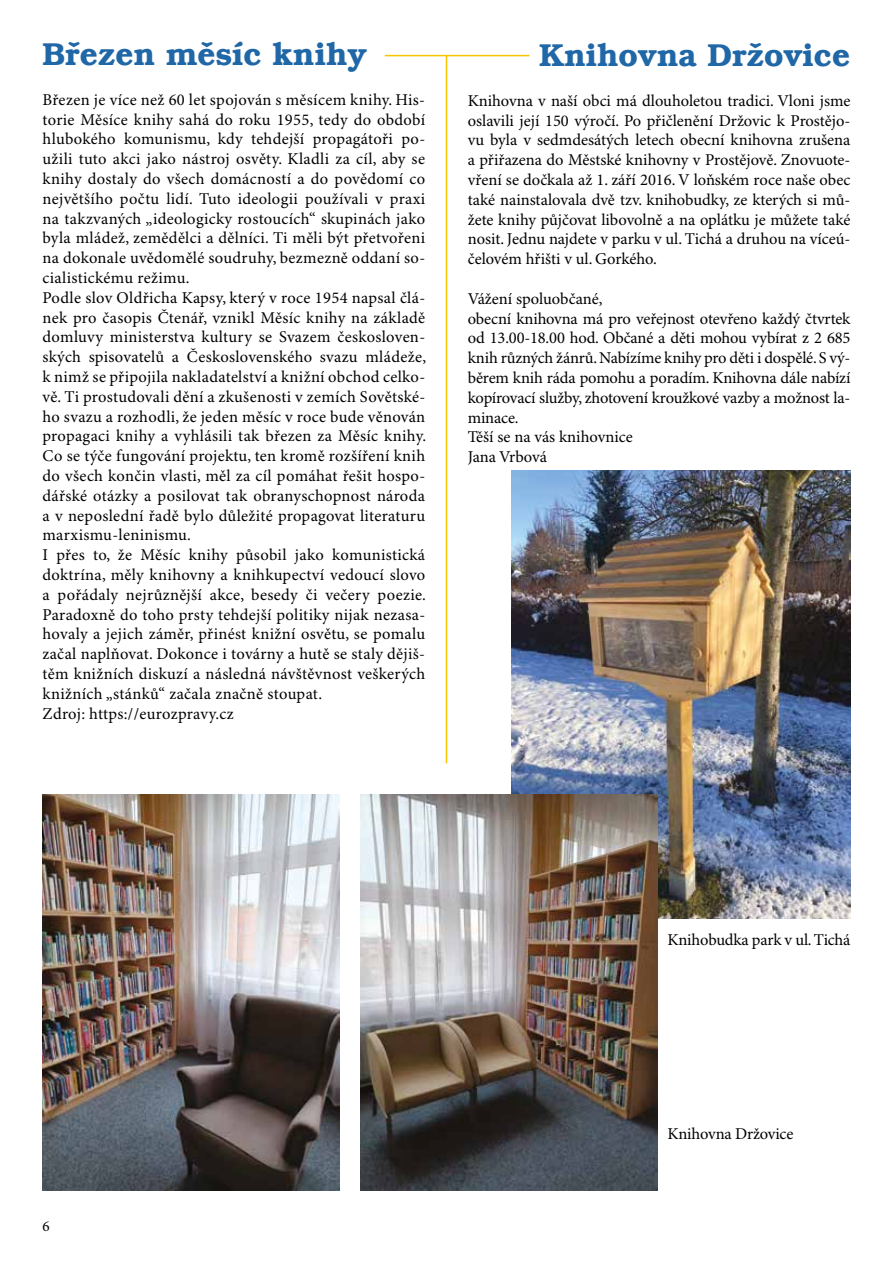
<style>
.page{position:relative;width:893px;height:1263px;background:#fff}
.page>*{position:absolute;margin:0;border:0;box-sizing:border-box;transform-origin:0 0}
.t1{font:600 31.5px "Bookman";color:#1f67a6}
.t2{font:16.5px/19.8px "Minion Pro";letter-spacing:.015em;color:#000}
.t3{font:16.5px/19.8px "Minion Pro";letter-spacing:-.01em;color:#000}
.t4{font:16.5px "Minion Pro";letter-spacing:-.015em;color:#000}
.t5{font:15px "Minion Pro";color:#000}
</style>
<div class="page">
<hr style="left:446px;top:55px;width:1px;height:708px;background:#f8c500">
<hr style="left:385px;top:55px;width:144px;height:1px;background:#f8c500">
<img style="left:512px;top:470px;width:338px;height:448px">
<img style="left:43px;top:795px;width:297px;height:396px">
<img style="left:361px;top:795px;width:297px;height:396px">
<h1 class="t1" style="left:43px;top:36px;width:326px">Březen měsíc knihy</h1>
<p class="t2" style="left:43px;top:90px;width:385px">Březen je více než 60 let spojován s měsícem knihy. His&shy;torie Měsíce knihy sahá do roku 1955, tedy do období hlubokého komunismu, kdy tehdejší propagátoři po&shy;užili tuto akci jako nástroj osvěty. Kladli za cíl, aby se knihy dostaly do všech domácností a do povědomí co největšího počtu lidí. Tuto ideologii používali v praxi na takzvaných „ideologicky rostoucích“ skupinách jako byla mládež, zemědělci a dělníci. Ti měli být přetvořeni na dokonale uvědomělé soudruhy, bezmezně oddaní so&shy;cialistickému režimu.<br>Podle slov Oldřicha Kapsy, který v roce 1954 napsal člá&shy;nek pro časopis Čtenář, vznikl Měsíc knihy na základě domluvy ministerstva kultury se Svazem českosloven&shy;ských spisovatelů a Československého svazu mládeže, k nimž se připojila nakladatelství a knižní obchod celko&shy;vě. Ti prostudovali dění a zkušenosti v zemích Sovětské&shy;ho svazu a rozhodli, že jeden měsíc v roce bude věnován propagaci knihy a vyhlásili tak březen za Měsíc knihy.<br>Co se týče fungování projektu, ten kromě rozšíření knih do všech končin vlasti, měl za cíl pomáhat řešit hospo&shy;dářské otázky a posilovat tak obranyschopnost národa a v neposlední řadě bylo důležité propagovat literaturu marxismu-leninismu.<br>I přes to, že Měsíc knihy působil jako komunistická doktrína, měly knihovny a knihkupectví vedoucí slovo a pořádaly nejrůznější akce, besedy či večery poezie.<br>Paradoxně do toho prsty tehdejší politiky nijak nezasa&shy;hovaly a jejich záměr, přinést knižní osvětu, se pomalu začal naplňovat. Dokonce i továrny a hutě se staly dějiš&shy;těm knižních diskuzí a následná návštěvnost veškerých knižních „stánků“ začala značně stoupat.<br>Zdroj: https://eurozpravy.cz</p>
<h1 class="t1" style="left:539px;top:37px;width:313px">Knihovna Držovice</h1>
<p class="t2" style="left:468px;top:91px;width:384px;text-align:justify">Knihovna v naší obci má dlouholetou tradici. Vloni jsme oslavili její 150 výročí. Po přičlenění Držovic k Prostějo&shy;vu byla v sedmdesátých letech obecní knihovna zrušena a přiřazena do Městské knihovny v Prostějově. Znovuote&shy;vření se dočkala až 1. září 2016. V loňském roce naše obec také nainstalovala dvě tzv. knihobudky, ze kterých si mů&shy;žete knihy půjčovat libovolně a na oplátku je můžete také nosit. Jednu najdete v parku v ul. Tichá a druhou na víceú&shy;čelovém hřišti v ul. Gorkého.</p>
<p class="t3" style="left:468px;top:289px;width:384px">Vážení spoluobčané,<br>obecní knihovna má pro veřejnost otevřeno každý čtvrtek od 13.00-18.00 hod. Občané a děti mohou vybírat z 2 685 knih různých žánrů. Nabízíme knihy pro děti i dospělé. S vý&shy;běrem knih ráda pomohu a poradím. Knihovna dále nabízí kopírovací služby, zhotovení kroužkové vazby a možnost la&shy;minace.<br>Těší se na vás knihovnice<br>Jana Vrbová</p>
<p class="t5" style="left:43px;top:1217px;width:9px">6</p>
<p class="t4" style="left:668px;top:930px;width:184px">Knihobudka park v ul. Tichá</p>
<p class="t3" style="left:668px;top:1124px;width:127px">Knihovna Držovice</p>
</div>
